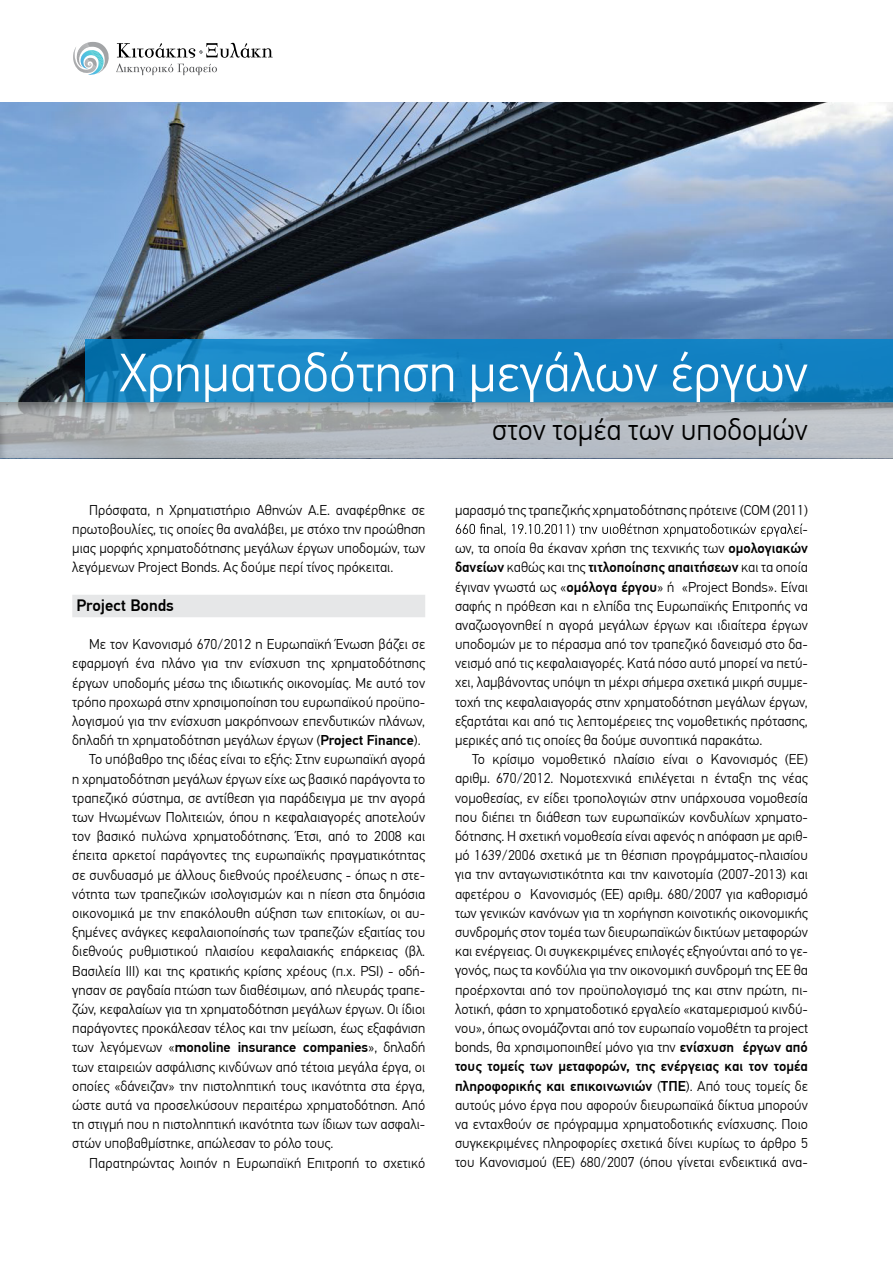
<style>
.page{position:relative;width:893px;height:1263px;background:#fff}
.page>*{position:absolute;margin:0;border:0;box-sizing:border-box;transform-origin:0 0}
.t1{font:300 54px "PF Din Text Pro";color:#fff}
.t2{font:300 30px "PF Din Text Pro";color:#000}
.t3{font:500 16.5px "PF Din Text Pro";color:#000}
.t4{font:300 14.25px/19.2px "PF Din Text Pro";color:#000;text-align:justify}
.t5{font:500 14.25px "PF Din Text Pro";color:#000}
.s1{font-weight:500}
.s2{font-weight:300}
</style>
<div class="page">
<img style="left:0;top:102px;width:893px;height:288px">
<svg style="left:85px;top:339px;width:808px;height:51px;background:#1483c2"></svg>
<svg style="left:0;top:390px;width:893px;height:68px;background:#94a9b7"></svg>
<div style="left:72px;top:595px;width:353px;height:22px;background:#e6e7e8"></div>
<svg style="left:456px;top:523px;width:346px;height:14px"></svg>
<hr style="left:0;top:1059px;width:1px;height:64px;background:#000">
<div style="left:0;top:1110px;width:13px;height:68px;background:#fff"></div>
<svg style="left:117px;top:43px;width:156px;height:15px"></svg>
<svg style="left:116px;top:64px;width:101px;height:11px"></svg>
<svg style="left:73px;top:42px;width:36px;height:33px"></svg>
<h1 class="t1" style="left:119px;top:342px;width:690px">Χρηµατοδότηση µεγάλων έργων</h1>
<h2 class="t2" style="left:492px;top:412px;width:317px">στον τοµέα των υποδοµών</h2>
<p class="t4" style="left:72px;top:501px;width:355px;text-indent:17px">Πρόσφατα, η Χρηµατιστήριο Αθηνών Α.Ε. αναφέρθηκε σε πρωτοβουλίες, τις οποίες θα αναλάβει, µε στόχο την προώθηση µιας µορφής χρηµατοδότησης µεγάλων έργων υποδοµών, των λεγόµενων Project Bonds. Ας δούµε περί τίνος πρόκειται.</p>
<p class="t3" style="left:77px;top:595px;width:99px">Project Bonds</p>
<p class="t4" style="left:89px;top:635px;width:337px">Με τον Κανονισµό 670/2012 η Ευρωπαϊκή Ένωση βάζει σε</p>
<p class="t4" style="left:72px;top:654px;width:354px">εφαρµογή ένα πλάνο για την ενίσχυση της χρηµατοδότησης</p>
<p class="t4" style="left:72px;top:673px;width:354px">έργων υποδοµής µέσω της ιδιωτικής οικονοµίας. Με αυτό τον</p>
<p class="t4" style="left:72px;top:693px;width:354px">τρόπο προχωρά στην χρησιµοποίηση του ευρωπαϊκού προϋπο-</p>
<p class="t4" style="left:72px;top:712px;width:354px">λογισµού για την ενίσχυση µακρόπνοων επενδυτικών πλάνων,</p>
<p class="t4" style="left:72px;top:731px;width:350px">δηλαδή τη χρηµατοδότηση µεγάλων έργων (<span class="s1">Project Finance</span>).</p>
<p class="t4" style="left:89px;top:750px;width:337px">Το υπόβαθρο της ιδέας είναι το εξής: Στην ευρωπαϊκή αγορά</p>
<p class="t4" style="left:72px;top:769px;width:354px">η χρηµατοδότηση µεγάλων έργων είχε ως βασικό παράγοντα το</p>
<p class="t4" style="left:72px;top:788px;width:354px">τραπεζικό σύστηµα, σε αντίθεση για παράδειγµα µε την αγορά</p>
<p class="t4" style="left:72px;top:808px;width:354px">των Ηνωµένων Πολιτειών, όπου η κεφαλαιαγορές αποτελούν</p>
<p class="t4" style="left:72px;top:827px;width:354px">τον βασικό πυλώνα χρηµατοδότησης. Έτσι, από το 2008 και</p>
<p class="t4" style="left:72px;top:846px;width:354px">έπειτα αρκετοί παράγοντες της ευρωπαϊκής πραγµατικότητας</p>
<p class="t4" style="left:72px;top:865px;width:354px">σε συνδυασµό µε άλλους διεθνούς προέλευσης - όπως η στε-</p>
<p class="t4" style="left:72px;top:884px;width:354px">νότητα των τραπεζικών ισολογισµών και η πίεση στα δηµόσια</p>
<p class="t4" style="left:72px;top:904px;width:354px">οικονοµικά µε την επακόλουθη αύξηση των επιτοκίων, οι αυ-</p>
<p class="t4" style="left:72px;top:923px;width:354px">ξηµένες ανάγκες κεφαλαιοποίησής των τραπεζών εξαιτίας του</p>
<p class="t4" style="left:72px;top:942px;width:354px">διεθνούς ρυθµιστικού πλαισίου κεφαλαιακής επάρκειας (βλ.</p>
<p class="t4" style="left:72px;top:961px;width:354px">Βασιλεία ΙΙΙ) και της κρατικής κρίσης χρέους (π.χ. PSI) - οδή-</p>
<p class="t4" style="left:72px;top:980px;width:354px">γησαν σε ραγδαία πτώση των διαθέσιµων, από πλευράς τραπε-</p>
<p class="t4" style="left:72px;top:1000px;width:354px">ζών, κεφαλαίων για τη χρηµατοδότηση µεγάλων έργων. Οι ίδιοι</p>
<p class="t4" style="left:72px;top:1019px;width:354px">παράγοντες προκάλεσαν τέλος και την µείωση, έως εξαφάνιση</p>
<p class="t5" style="left:72px;top:1039px;width:354px"><span class="s2">των λεγόµενων «</span>monoline insurance companies<span class="s2">», δηλαδή</span></p>
<p class="t4" style="left:72px;top:1057px;width:354px">των εταιρειών ασφάλισης κινδύνων από τέτοια µεγάλα έργα, οι</p>
<p class="t4" style="left:72px;top:1076px;width:354px">οποίες «δάνειζαν» την πιστοληπτική τους ικανότητα στα έργα,</p>
<p class="t4" style="left:72px;top:1096px;width:354px">ώστε αυτά να προσελκύσουν περαιτέρω χρηµατοδότηση. Από</p>
<p class="t4" style="left:72px;top:1115px;width:354px">τη στιγµή που η πιστοληπτική ικανότητα των ίδιων των ασφαλι-</p>
<p class="t4" style="left:72px;top:1134px;width:263px">στών υποβαθµίστηκε, απώλεσαν το ρόλο τους.</p>
<p class="t4" style="left:89px;top:1153px;width:337px">Παρατηρώντας λοιπόν η Ευρωπαϊκή Επιτροπή το σχετικό</p>
<p class="t4" style="left:455px;top:500px;width:355px">µαρασµό της τραπεζικής χρηµατοδότησης πρότεινε (COM (2011)</p>
<p class="t4" style="left:802px;top:520px;width:7px">-</p>
<p class="t4" style="left:455px;top:539px;width:354px">ων, τα οποία θα έκαναν χρήση της τεχνικής των <span class="s1">οµολογιακών</span></p>
<p class="t5" style="left:455px;top:559px;width:354px">δανείων <span class="s2">καθώς και της</span> τιτλοποίησης απαιτήσεων <span class="s2">και τα οποία</span></p>
<p class="t4" style="left:455px;top:577px;width:354px">έγιναν γνωστά ως «<span class="s1">οµόλογα έργου</span>» ή «Project Bonds». Είναι</p>
<p class="t4" style="left:455px;top:596px;width:354px">σαφής η πρόθεση και η ελπίδα της Ευρωπαϊκής Επιτροπής να</p>
<p class="t4" style="left:455px;top:616px;width:354px">αναζωογονηθεί η αγορά µεγάλων έργων και ιδιαίτερα έργων</p>
<p class="t4" style="left:455px;top:635px;width:354px">υποδοµών µε το πέρασµα από τον τραπεζικό δανεισµό στο δα-</p>
<p class="t4" style="left:455px;top:654px;width:354px">νεισµό από τις κεφαλαιαγορές. Κατά πόσο αυτό µπορεί να πετύ-</p>
<p class="t4" style="left:455px;top:673px;width:354px">χει, λαµβάνοντας υπόψη τη µέχρι σήµερα σχετικά µικρή συµµε-</p>
<p class="t4" style="left:455px;top:692px;width:354px">τοχή της κεφαλαιαγοράς στην χρηµατοδότηση µεγάλων έργων,</p>
<p class="t4" style="left:455px;top:712px;width:354px">εξαρτάται και από τις λεπτοµέρειες της νοµοθετικής πρότασης,</p>
<p class="t4" style="left:455px;top:731px;width:309px">µερικές από τις οποίες θα δούµε συνοπτικά παρακάτω.</p>
<p class="t4" style="left:472px;top:750px;width:337px">Το κρίσιµο νοµοθετικό πλαίσιο είναι ο Κανονισµός (ΕΕ)</p>
<p class="t4" style="left:455px;top:769px;width:354px">αριθµ. 670/2012. Νοµοτεχνικά επιλέγεται η ένταξη της νέας</p>
<p class="t4" style="left:455px;top:788px;width:354px">νοµοθεσίας, εν είδει τροπολογιών στην υπάρχουσα νοµοθεσία</p>
<p class="t4" style="left:455px;top:807px;width:354px">που διέπει τη διάθεση των ευρωπαϊκών κονδυλίων χρηµατο-</p>
<p class="t4" style="left:455px;top:827px;width:354px">δότησης. Η σχετική νοµοθεσία είναι αφενός η απόφαση µε αριθ-</p>
<p class="t4" style="left:455px;top:846px;width:354px">µό 1639/2006 σχετικά µε τη θέσπιση προγράµµατος-πλαισίου</p>
<p class="t4" style="left:455px;top:865px;width:354px">για την ανταγωνιστικότητα και την καινοτοµία (2007-2013) και</p>
<p class="t4" style="left:455px;top:884px;width:354px">αφετέρου ο Κανονισµός (ΕΕ) αριθµ. 680/2007 για καθορισµό</p>
<p class="t4" style="left:455px;top:903px;width:354px">των γενικών κανόνων για τη χορήγηση κοινοτικής οικονοµικής</p>
<p class="t4" style="left:455px;top:923px;width:355px">συνδροµής στον τοµέα των διευρωπαϊκών δικτύων µεταφορών</p>
<p class="t4" style="left:455px;top:942px;width:354px">και ενέργειας. Οι συγκεκριµένες επιλογές εξηγούνται από το γε-</p>
<p class="t4" style="left:455px;top:961px;width:355px">γονός, πως τα κονδύλια για την οικονοµική συνδροµή της ΕΕ θα</p>
<p class="t4" style="left:455px;top:980px;width:354px">προέρχονται από τον προϋπολογισµό της και στην πρώτη, πι-</p>
<p class="t4" style="left:455px;top:999px;width:354px">λοτική, φάση το χρηµατοδοτικό εργαλείο «καταµερισµού κινδύ-</p>
<p class="t4" style="left:455px;top:1019px;width:355px">νου», όπως ονοµάζονται από τον ευρωπαίο νοµοθέτη τα project</p>
<p class="t4" style="left:455px;top:1038px;width:354px">bonds, θα χρησιµοποιηθεί µόνο για την <span class="s1">ενίσχυση έργων από</span></p>
<p class="t5" style="left:455px;top:1058px;width:354px">τους τοµείς των µεταφορών, της ενέργειας και τον τοµέα</p>
<p class="t5" style="left:455px;top:1077px;width:354px">πληροφορικής και επικοινωνιών <span class="s2">(</span>ΤΠΕ<span class="s2">). Από τους τοµείς δε</span></p>
<p class="t4" style="left:455px;top:1095px;width:354px">αυτούς µόνο έργα που αφορούν διευρωπαϊκά δίκτυα µπορούν</p>
<p class="t4" style="left:455px;top:1115px;width:354px">να ενταχθούν σε πρόγραµµα χρηµατοδοτικής ενίσχυσης. Ποιο</p>
<p class="t4" style="left:455px;top:1134px;width:354px">συγκεκριµένες πληροφορίες σχετικά δίνει κυρίως το άρθρο 5</p>
<p class="t4" style="left:455px;top:1153px;width:354px">του Κανονισµού (ΕΕ) 680/2007 (όπου γίνεται ενδεικτικά ανα-</p>
</div>
